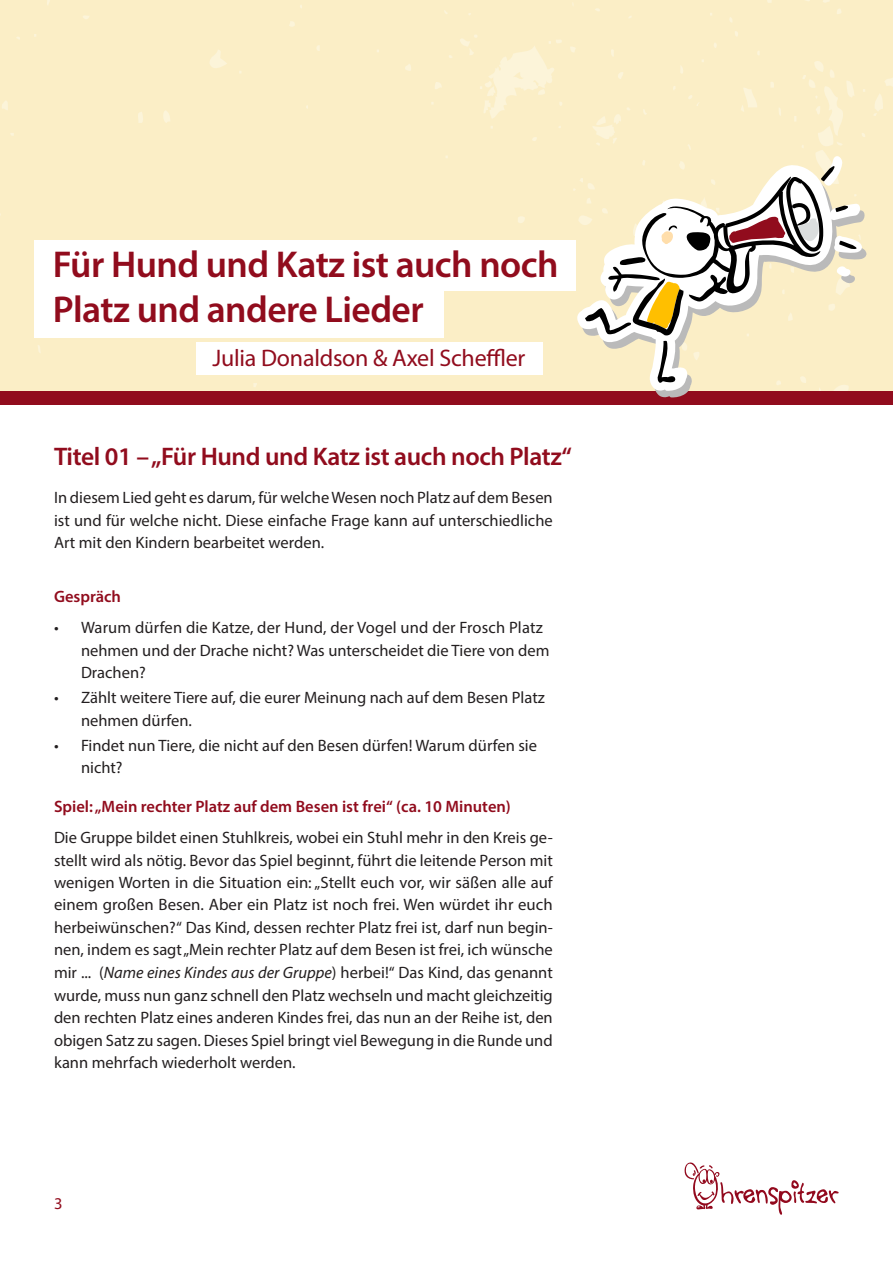
<style>
.page{position:relative;width:893px;height:1263px;background:#fff}
.page>*{position:absolute;margin:0;border:0;box-sizing:border-box;transform-origin:0 0}
.t1{font:600 37.5px/45px "Myriad Pro";letter-spacing:-.015em;color:#910c1d}
.t2{font:600 25.5px "Myriad Pro";letter-spacing:-.015em;color:#910c1d}
.t3{font:24px "Myriad Pro";letter-spacing:-.01em;color:#910c1d}
.t4{font:16.5px/22.5px "Myriad Pro";color:#231f20}
.t5{font:600 16.5px "Myriad Pro";color:#910c1d}
.t6{font:16.5px "Myriad Pro";color:#910c1d}
.s1{font-style:italic}
</style>
<div class="page">
<div style="left:0;top:0;width:893px;height:391px;background:#fbeec6"></div>
<div style="left:0;top:391px;width:893px;height:14px;background:#910c1d"></div>
<svg style="left:684px;top:1162px;width:154px;height:53px"></svg>
<svg style="left:577px;top:164px;width:285px;height:227px;fill:#fbeec6"></svg>
<svg style="left:585px;top:156px;width:282px;height:227px"></svg>
<div style="left:34px;top:287px;width:409px;height:50px;background:#fff"></div>
<div style="left:197px;top:342px;width:346px;height:33px;background:#fff"></div>
<div style="left:34px;top:240px;width:541px;height:51px;background:#fff"></div>
<h1 class="t1" style="left:53px;top:241px;width:507px">Für Hund und Katz ist auch noch<br>Platz und andere Lieder</h1>
<h3 class="t3" style="left:213px;top:343px;width:314px">Julia Donaldson &amp; Axel Scheffler</h3>
<h2 class="t2" style="left:54px;top:440px;width:519px">Titel 01 – „Für Hund und Katz ist auch noch Platz“</h2>
<p class="t4" style="left:54px;top:486px;width:500px;text-align:justify">In diesem Lied geht es darum, für welche Wesen noch Platz auf dem Besen ist und für welche nicht. Diese einfache Frage kann auf unterschiedliche Art mit den Kindern bearbeitet werden.</p>
<p class="t5" style="left:54px;top:586px;width:69px">Gespräch</p>
<p class="t4" style="left:81px;top:616px;width:470px;text-indent:-27px">• Warum dürfen die Katze, der Hund, der Vogel und der Frosch Platz nehmen und der Drache nicht? Was unterscheidet die Tiere von dem<br>Drachen?</p>
<p class="t4" style="left:81px;top:686px;width:465px;text-indent:-27px">• Zählt weitere Tiere auf, die eurer Meinung nach auf dem Besen Platz nehmen dürfen.</p>
<p class="t4" style="left:81px;top:734px;width:458px;text-indent:-27px">• Findet nun Tiere, die nicht auf den Besen dürfen! Warum dürfen sie nicht?</p>
<p class="t5" style="left:54px;top:796px;width:458px">Spiel: „Mein rechter Platz auf dem Besen ist frei“ (ca. 10 Minuten)</p>
<p class="t4" style="left:54px;top:826px;width:500px;text-align:justify">Die Gruppe bildet einen Stuhlkreis, wobei ein Stuhl mehr in den Kreis ge&shy;stellt wird als nötig. Bevor das Spiel beginnt, führt die leitende Person mit wenigen Worten in die Situation ein: „Stellt euch vor, wir säßen alle auf einem großen Besen. Aber ein Platz ist noch frei. Wen würdet ihr euch herbeiwünschen?“ Das Kind, dessen rechter Platz frei ist, darf nun begin&shy;nen, indem es sagt „Mein rechter Platz auf dem Besen ist frei, ich wünsche mir ... (<span class="s1">Name eines Kindes aus der Gruppe</span>) herbei!“ Das Kind, das genannt wurde, muss nun ganz schnell den Platz wechseln und macht gleichzeitig den rechten Platz eines anderen Kindes frei, das nun an der Reihe ist, den obigen Satz zu sagen. Dieses Spiel bringt viel Bewegung in die Runde und kann mehrfach wiederholt werden.</p>
<p class="t6" style="left:54px;top:1194px;width:10px">3</p>
</div>
